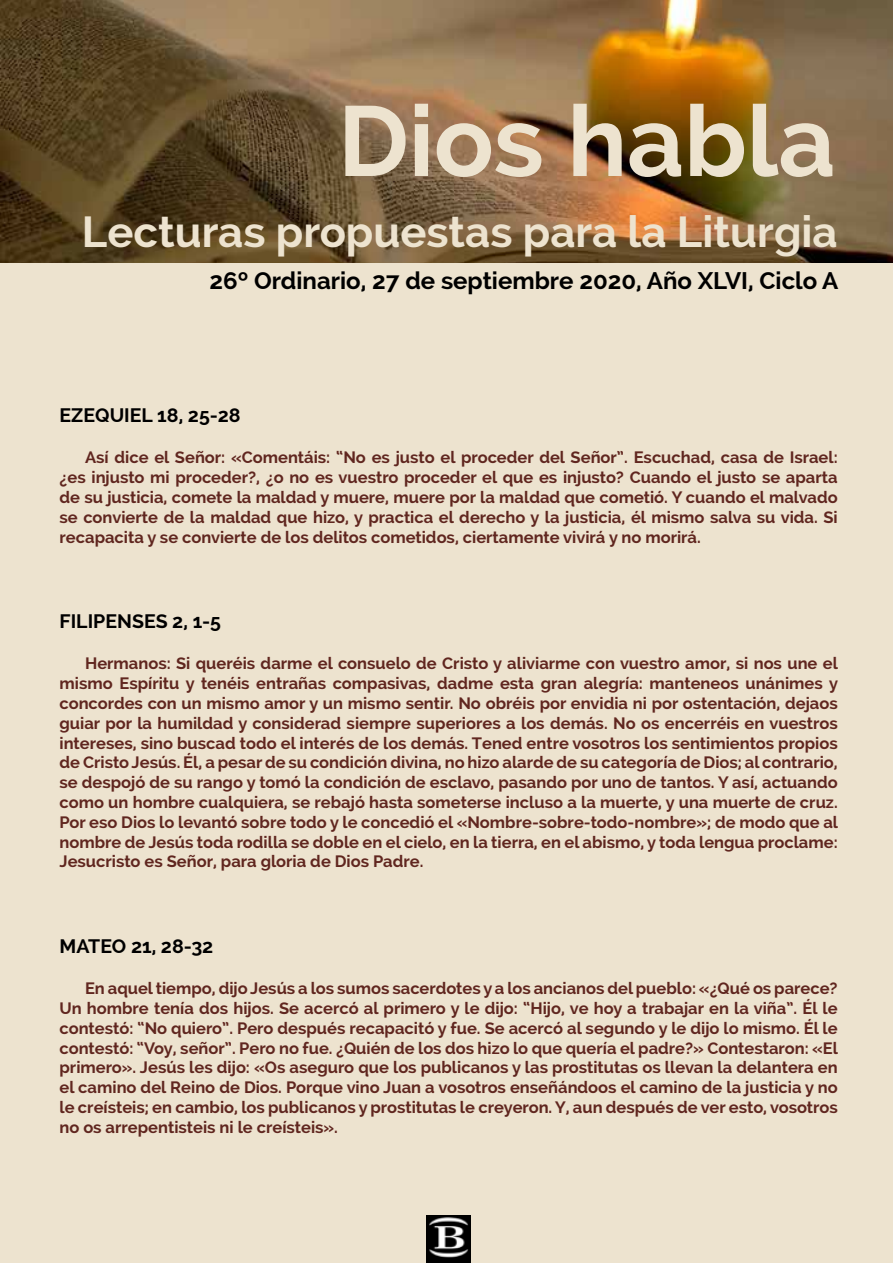
<style>
.page{position:relative;width:893px;height:1263px;background:#fff}
.page>*{position:absolute;margin:0;border:0;box-sizing:border-box;transform-origin:0 0}
.t1{font:700 99px "Raleway";color:#ede3cf}
.t2{font:700 43.5px "Raleway";color:#ede3cf}
.t3{font:700 24px "Raleway";color:#000}
.t4{font:700 19.5px "Raleway";color:#000}
.t5{font:700 16.5px/19.8px "Raleway";color:#60261f;text-align:justify}
</style>
<div class="page">
<img style="left:0;top:0;width:893px;height:264px">
<div style="left:0;top:264px;width:893px;height:999px;background:#ede3cf"></div>
<img style="left:427px;top:1216px;width:44px;height:47px">
<h1 class="t1" style="left:338px;top:85px;width:499px">Dios habla</h1>
<h2 class="t2" style="left:82px;top:207px;width:757px">Lecturas propuestas para la Liturgia</h2>
<h3 class="t3" style="left:210px;top:267px;width:630px">26º Ordinario, 27 de septiembre 2020, Año XLVI, Ciclo A</h3>
<p class="t4" style="left:60px;top:404px;width:183px">EZEQUIEL 18, 25-28</p>
<p class="t5" style="left:60px;top:448px;width:780px;text-indent:26px">Así dice el Señor: «Comentáis: “No es justo el proceder del Señor”. Escuchad, casa de Israel: ¿es injusto mi proceder?, ¿o no es vuestro proceder el que es injusto? Cuando el justo se aparta de su justicia, comete la maldad y muere, muere por la maldad que cometió. Y cuando el malvado se convierte de la maldad que hizo, y practica el derecho y la justicia, él mismo salva su vida. Si recapacita y se convierte de los delitos cometidos, ciertamente vivirá y no morirá.</p>
<p class="t4" style="left:60px;top:610px;width:163px">FILIPENSES 2, 1-5</p>
<p class="t5" style="left:60px;top:654px;width:780px;text-indent:26px">Hermanos: Si queréis darme el consuelo de Cristo y aliviarme con vuestro amor, si nos une el mismo Espíritu y tenéis entrañas compasivas, dadme esta gran alegría: manteneos unánimes y concordes con un mismo amor y un mismo sentir. No obréis por envidia ni por ostentación, dejaos guiar por la humildad y considerad siempre superiores a los demás. No os encerréis en vuestros intereses, sino buscad todo el interés de los demás. Tened entre vosotros los sentimientos propios de Cristo Jesús. Él, a pesar de su condición divina, no hizo alarde de su categoría de Dios; al contrario, se despojó de su rango y tomó la condición de esclavo, pasando por uno de tantos. Y así, actuando como un hombre cualquiera, se rebajó hasta someterse incluso a la muerte, y una muerte de cruz.<br>Por eso Dios lo levantó sobre todo y le concedió el «Nombre-sobre-todo-nombre»; de modo que al nombre de Jesús toda rodilla se doble en el cielo, en la tierra, en el abismo, y toda lengua proclame:<br>Jesucristo es Señor, para gloria de Dios Padre.</p>
<p class="t4" style="left:60px;top:935px;width:155px">MATEO 21, 28-32</p>
<p class="t5" style="left:60px;top:978px;width:780px;text-indent:26px">En aquel tiempo, dijo Jesús a los sumos sacerdotes y a los ancianos del pueblo: «¿Qué os parece?<br>Un hombre tenía dos hijos. Se acercó al primero y le dijo: “Hijo, ve hoy a trabajar en la viña”. Él le contestó: “No quiero”. Pero después recapacitó y fue. Se acercó al segundo y le dijo lo mismo. Él le contestó: “Voy, señor”. Pero no fue. ¿Quién de los dos hizo lo que quería el padre?» Contestaron: «El primero». Jesús les dijo: «Os aseguro que los publicanos y las prostitutas os llevan la delantera en el camino del Reino de Dios. Porque vino Juan a vosotros enseñándoos el camino de la justicia y no le creísteis; en cambio, los publicanos y prostitutas le creyeron. Y, aun después de ver esto, vosotros no os arrepentisteis ni le creísteis».</p>
</div>
